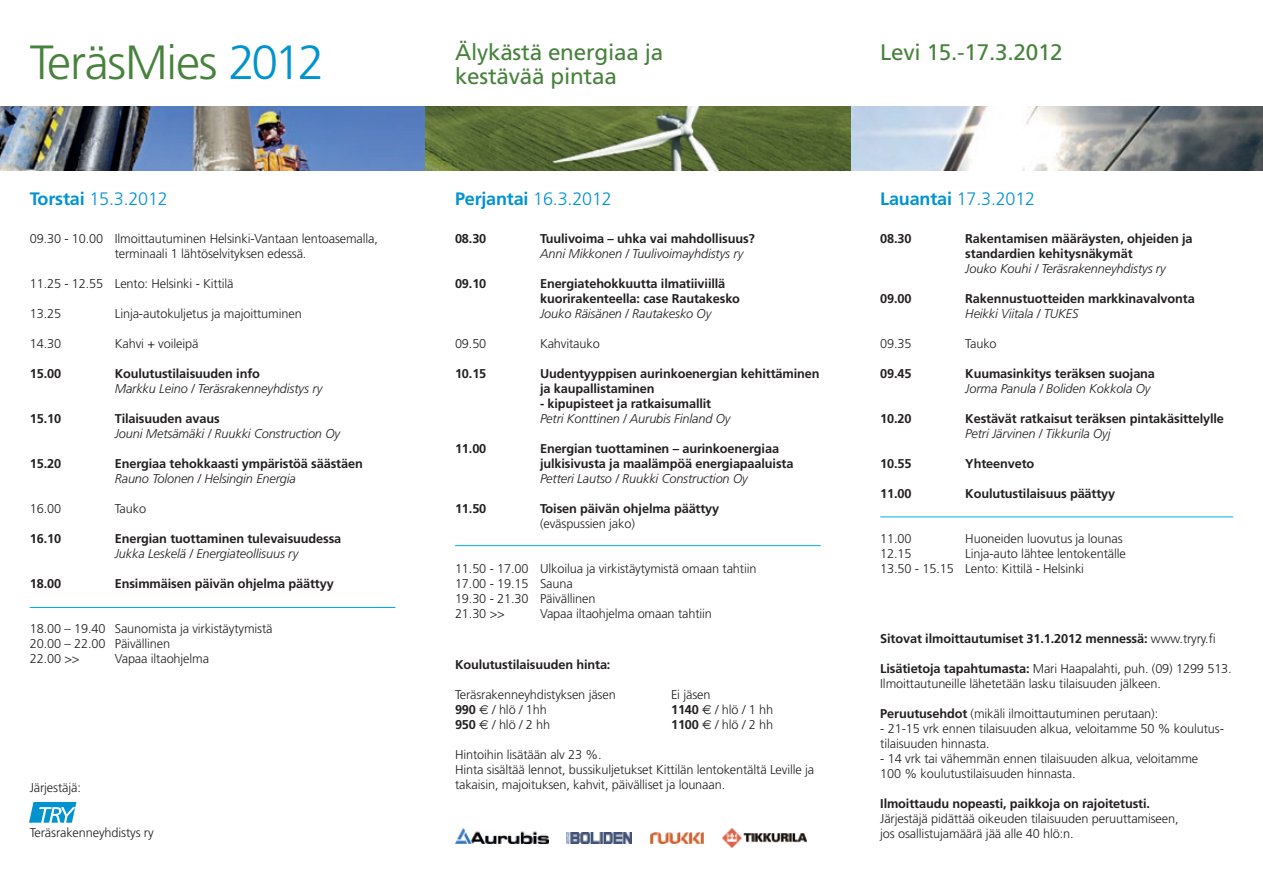
<style>
.page{position:relative;width:1263px;height:893px;background:#fff}
.page>*{position:absolute;margin:0;border:0;box-sizing:border-box;transform-origin:0 0}
.t1{font:300 48px "Frutiger";letter-spacing:-.025em;color:#47823c}
.t2{font:22.5px "Frutiger";letter-spacing:-.01em;color:#47823c}
.t3{font:300 18px "Frutiger";letter-spacing:-.01em;color:#0093d0}
.t4{font:700 18px "Frutiger";letter-spacing:-.01em;color:#0093d0}
.t5{font:300 12.75px/15px "Frutiger";letter-spacing:-.01em;color:#231f20}
.t6{font:700 12.75px/15px "Frutiger";letter-spacing:-.01em;color:#231f20}
.t7{font:italic 300 12.75px "Frutiger";letter-spacing:-.01em;color:#231f20}
.s1{color:#0093d0}
.s2{font-weight:700}
.s3{font-weight:300}
.s4{font-family:"Euro Sig";font-weight:400}
</style>
<div class="page">
<img style="left:30px;top:802px;width:47px;height:21px">
<hr style="left:455px;top:545px;width:366px;height:1px;background:#00aeef">
<hr style="left:880px;top:517px;width:353px;height:1px;background:#00aeef">
<img style="left:0;top:106px;width:1263px;height:64px">
<hr style="left:30px;top:607px;width:365px;height:1px;background:#00aeef">
<img style="left:455px;top:829px;width:93px;height:14px">
<img style="left:567px;top:833px;width:65px;height:10px">
<img style="left:650px;top:832px;width:54px;height:11px">
<img style="left:722px;top:828px;width:85px;height:20px">
<h1 class="t1" style="left:30px;top:35px;width:296px">TeräsMies <span class="s1">2012</span></h1>
<h2 class="t2" style="left:455px;top:39px;width:210px">Älykästä energiaa ja</h2>
<h2 class="t2" style="left:880px;top:39px;width:184px">Levi 15.-17.3.2012</h2>
<h2 class="t2" style="left:455px;top:63px;width:163px">kestävää pintaa</h2>
<h3 class="t3" style="left:30px;top:188px;width:140px"><span class="s2">Torstai</span> 15.3.2012</h3>
<h3 class="t4" style="left:455px;top:188px;width:158px">Perjantai <span class="s3">16.3.2012</span></h3>
<p class="t6" style="left:455px;top:232px;width:33px">08.30</p>
<p class="t6" style="left:540px;top:232px;width:216px">Tuulivoima – uhka vai mahdollisuus?</p>
<p class="t7" style="left:540px;top:247px;width:205px">Anni Mikkonen / Tuulivoimayhdistys ry</p>
<p class="t6" style="left:455px;top:277px;width:33px">09.10</p>
<p class="t6" style="left:540px;top:277px;width:201px">Energiatehokkuutta ilmatiiviillä kuorirakenteella: case Rautakesko</p>
<p class="t7" style="left:540px;top:307px;width:173px">Jouko Räisänen / Rautakesko Oy</p>
<p class="t5" style="left:455px;top:337px;width:33px">09.50</p>
<p class="t5" style="left:540px;top:337px;width:61px">Kahvitauko</p>
<p class="t6" style="left:455px;top:367px;width:33px">10.15</p>
<p class="t6" style="left:540px;top:367px;width:281px">Uudentyyppisen aurinkoenergian kehittäminen ja kaupallistaminen</p>
<p class="t6" style="left:540px;top:397px;width:173px">- kipupisteet ja ratkaisumallit</p>
<p class="t7" style="left:540px;top:412px;width:192px">Petri Konttinen / Aurubis Finland Oy</p>
<p class="t6" style="left:455px;top:442px;width:33px">11.00</p>
<p class="t6" style="left:540px;top:442px;width:255px">Energian tuottaminen – aurinkoenergiaa julkisivusta ja maalämpöä energiapaaluista</p>
<p class="t7" style="left:540px;top:472px;width:209px">Petteri Lautso / Ruukki Construction Oy</p>
<p class="t6" style="left:455px;top:501px;width:33px">11.50</p>
<p class="t6" style="left:540px;top:501px;width:181px">Toisen päivän ohjelma päättyy</p>
<p class="t5" style="left:540px;top:517px;width:96px">(eväspussien jako)</p>
<p class="t5" style="left:455px;top:562px;width:303px">11.50 - 17.00 Ulkoilua ja virkistäytymistä omaan tahtiin<br>17.00 - 19.15 Sauna<br>19.30 - 21.30 Päivällinen<br>21.30 &gt;&gt;</p>
<p class="t5" style="left:115px;top:232px;width:265px;text-indent:-85px">09.30 - 10.00 Ilmoittautuminen Helsinki-Vantaan lentoasemalla, terminaali 1 lähtöselvityksen edessä.</p>
<p class="t5" style="left:30px;top:277px;width:205px">11.25 - 12.55 Lento: Helsinki - Kittilä</p>
<p class="t5" style="left:30px;top:307px;width:33px">13.25</p>
<p class="t5" style="left:115px;top:307px;width:188px">Linja-autokuljetus ja majoittuminen</p>
<p class="t5" style="left:30px;top:337px;width:33px">14.30</p>
<p class="t5" style="left:115px;top:337px;width:85px">Kahvi + voileipä</p>
<p class="t6" style="left:30px;top:367px;width:33px">15.00</p>
<p class="t6" style="left:115px;top:367px;width:147px">Koulutustilaisuuden info</p>
<p class="t7" style="left:115px;top:382px;width:209px">Markku Leino / Teräsrakenneyhdistys ry</p>
<p class="t6" style="left:30px;top:412px;width:33px">15.10</p>
<p class="t6" style="left:115px;top:412px;width:106px">Tilaisuuden avaus</p>
<p class="t7" style="left:115px;top:427px;width:227px">Jouni Metsämäki / Ruukki Construction Oy</p>
<p class="t6" style="left:30px;top:457px;width:33px">15.20</p>
<p class="t6" style="left:115px;top:457px;width:249px">Energiaa tehokkaasti ympäristöä säästäen</p>
<p class="t7" style="left:115px;top:472px;width:183px">Rauno Tolonen / Helsingin Energia</p>
<p class="t5" style="left:30px;top:502px;width:33px">16.00</p>
<p class="t5" style="left:115px;top:502px;width:33px">Tauko</p>
<p class="t6" style="left:30px;top:532px;width:33px">16.10</p>
<p class="t6" style="left:115px;top:532px;width:228px">Energian tuottaminen tulevaisuudessa</p>
<p class="t7" style="left:115px;top:547px;width:185px">Jukka Leskelä / Energiateollisuus ry</p>
<p class="t6" style="left:30px;top:577px;width:33px">18.00</p>
<p class="t6" style="left:115px;top:577px;width:220px">Ensimmäisen päivän ohjelma päättyy</p>
<p class="t5" style="left:30px;top:622px;width:244px">18.00 – 19.40 Saunomista ja virkistäytymistä<br>20.00 – 22.00 Päivällinen<br>22.00 &gt;&gt;</p>
<p class="t5" style="left:540px;top:607px;width:173px">Vapaa iltaohjelma omaan tahtiin</p>
<p class="t5" style="left:115px;top:652px;width:96px">Vapaa iltaohjelma</p>
<p class="t6" style="left:455px;top:657px;width:157px">Koulutustilaisuuden hinta:</p>
<p class="t5" style="left:455px;top:687px;width:162px">Teräsrakenneyhdistyksen jäsen</p>
<p class="t5" style="left:671px;top:687px;width:41px">Ei jäsen</p>
<p class="t5" style="left:455px;top:702px;width:93px"><span class="s2">990</span> <span class="s4">€</span> / hlö / 1hh</p>
<p class="t5" style="left:671px;top:702px;width:104px"><span class="s2">1140</span> <span class="s4">€</span> / hlö / 1 hh</p>
<p class="t5" style="left:455px;top:717px;width:97px"><span class="s2">950</span> <span class="s4">€</span> / hlö / 2 hh</p>
<p class="t5" style="left:671px;top:717px;width:104px"><span class="s2">1100</span> <span class="s4">€</span> / hlö / 2 hh</p>
<p class="t5" style="left:455px;top:747px;width:361px">Hintoihin lisätään alv 23 %.<br>Hinta sisältää lennot, bussikuljetukset Kittilän lentokentältä Leville ja takaisin, majoituksen, kahvit, päivälliset ja lounaan.</p>
<p class="t5" style="left:30px;top:780px;width:53px">Järjestäjä:</p>
<p class="t5" style="left:30px;top:825px;width:125px">Teräsrakenneyhdistys ry</p>
<h3 class="t3" style="left:880px;top:188px;width:157px"><span class="s2">Lauantai</span> 17.3.2012</h3>
<p class="t6" style="left:880px;top:231px;width:33px">08.30</p>
<p class="t6" style="left:965px;top:231px;width:229px">Rakentamisen määräysten, ohjeiden ja standardien kehitysnäkymät</p>
<p class="t7" style="left:965px;top:262px;width:202px">Jouko Kouhi / Teräsrakenneyhdistys ry</p>
<p class="t6" style="left:880px;top:291px;width:33px">09.00</p>
<p class="t6" style="left:965px;top:291px;width:231px">Rakennustuotteiden markkinavalvonta</p>
<p class="t7" style="left:965px;top:307px;width:115px">Heikki Viitala / TUKES</p>
<p class="t5" style="left:880px;top:337px;width:33px">09.35</p>
<p class="t5" style="left:965px;top:337px;width:33px">Tauko</p>
<p class="t6" style="left:880px;top:366px;width:33px">09.45</p>
<p class="t6" style="left:965px;top:366px;width:191px">Kuumasinkitys teräksen suojana</p>
<p class="t7" style="left:965px;top:382px;width:187px">Jorma Panula / Boliden Kokkola Oy</p>
<p class="t6" style="left:880px;top:411px;width:33px">10.20</p>
<p class="t6" style="left:965px;top:411px;width:260px">Kestävät ratkaisut teräksen pintakäsittelylle</p>
<p class="t7" style="left:965px;top:427px;width:147px">Petri Järvinen / Tikkurila Oyj</p>
<p class="t6" style="left:880px;top:456px;width:33px">10.55</p>
<p class="t6" style="left:965px;top:456px;width:71px">Yhteenveto</p>
<p class="t6" style="left:880px;top:486px;width:33px">11.00</p>
<p class="t6" style="left:965px;top:486px;width:151px">Koulutustilaisuus päättyy</p>
<p class="t5" style="left:880px;top:532px;width:33px">11.00</p>
<p class="t5" style="left:965px;top:532px;width:159px">Huoneiden luovutus ja lounas</p>
<p class="t5" style="left:880px;top:547px;width:33px">12.15</p>
<p class="t5" style="left:880px;top:547px;width:247px;text-indent:85px">Linja-auto lähtee lentokentälle<br>13.50 - 15.15 Lento: Kittilä - Helsinki</p>
<p class="t6" style="left:880px;top:631px;width:337px">Sitovat ilmoittautumiset 31.1.2012 mennessä: <span class="s3">www.tryry.fi</span></p>
<p class="t5" style="left:880px;top:661px;width:353px"><span class="s2">Lisätietoja tapahtumasta:</span> Mari Haapalahti, puh. (09) 1299 513.<br>Ilmoittautuneille lähetetään lasku tilaisuuden jälkeen.</p>
<p class="t5" style="left:880px;top:706px;width:279px"><span class="s2">Peruutusehdot</span> (mikäli ilmoittautuminen perutaan):</p>
<p class="t5" style="left:880px;top:721px;width:345px">- 21-15 vrk ennen tilaisuuden alkua, veloitamme 50 % koulutus&shy;tilaisuuden hinnasta.</p>
<p class="t5" style="left:880px;top:751px;width:320px">- 14 vrk tai vähemmän ennen tilaisuuden alkua, veloitamme<br>100 % koulutustilaisuuden hinnasta.</p>
<p class="t6" style="left:880px;top:796px;width:271px">Ilmoittaudu nopeasti, paikkoja on rajoitetusti.</p>
<p class="t5" style="left:880px;top:811px;width:300px">Järjestäjä pidättää oikeuden tilaisuuden peruuttamiseen, jos osallistujamäärä jää alle 40 hlö:n.</p>
</div>
